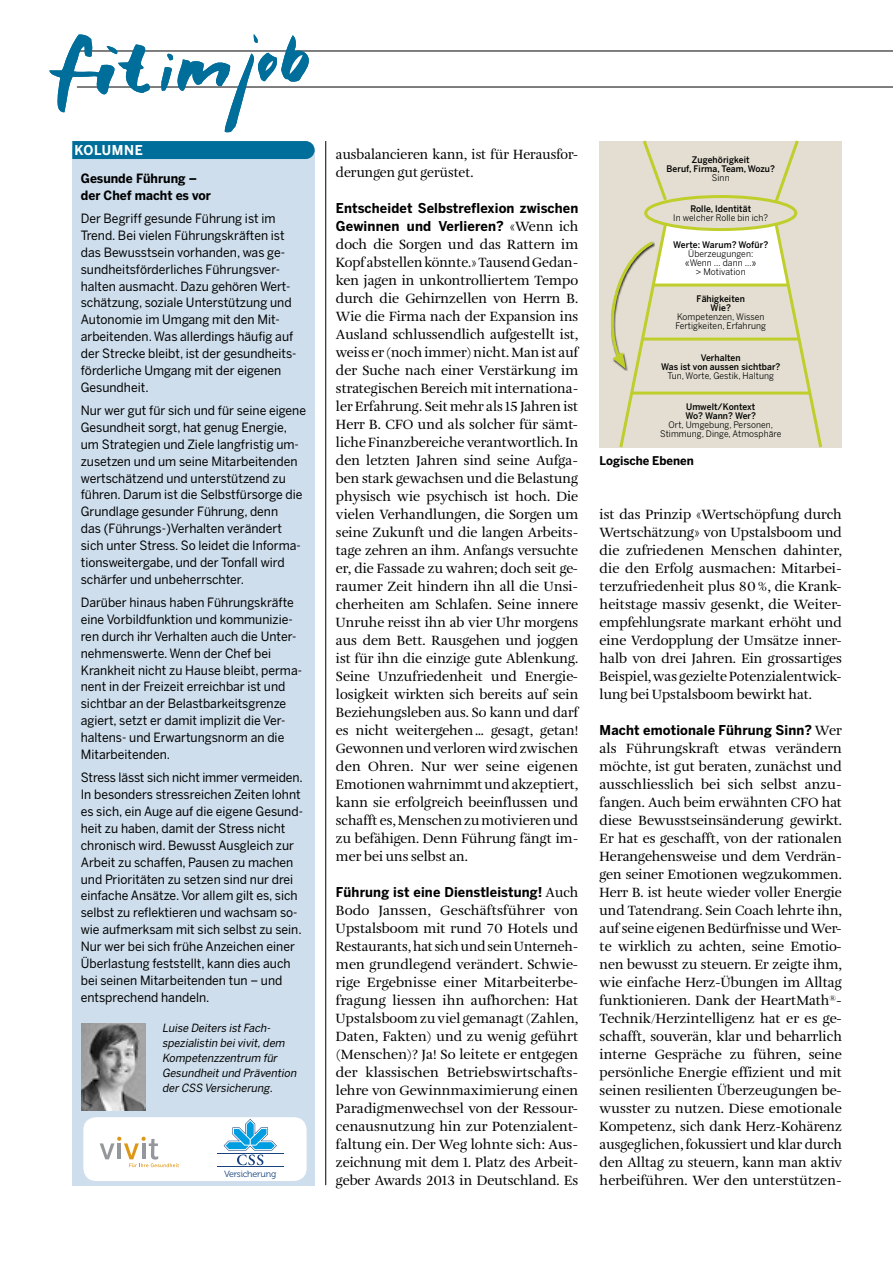
<style>
.page{position:relative;width:893px;height:1263px;background:#fff}
.page>*{position:absolute;margin:0;border:0;box-sizing:border-box;transform-origin:0 0}
.t1{font:13.8px/18px "Amalia Pro";color:#000}
.t2{font:700 13.5px/18px "Benton Sans";letter-spacing:.01em;color:#000;scale:.95 1}
.t3{font:700 13.5px "Benton Sans";letter-spacing:.05em;color:#fff;scale:.95 1}
.t4{font:12.75px/16.8px "Benton Sans";color:#000;scale:.95 1}
.t5{font:700 12.75px/16.8px "Benton Sans";color:#000;scale:.95 1}
.t6{font:700 12px "Benton Sans";color:#000;scale:.95 1}
.t7{font:italic 11.25px/15px "Benton Sans";color:#000;scale:.95 1}
.t8{font:9px/9px "Benton Sans";letter-spacing:.01em;color:#000;text-align:center;scale:.95 1}
.t9{font:500 9px/9px "Benton Sans";letter-spacing:.01em;color:#000;text-align:center;scale:.95 1}
.t10{font:9px "Museo 300";letter-spacing:-.025em;color:#17427d}
.s1{font-family:"Amalia Pro";font-weight:400;font-size:13.8px}
</style>
<div class="page">
<hr style="left:72px;top:51px;width:821px;height:1px;background:#000">
<hr style="left:77px;top:87px;width:816px;height:1px;background:#000">
<div style="left:600px;top:141px;width:242px;height:306px;background:#e3ded1"></div>
<div style="left:72px;top:150px;width:243px;height:1035px;background:#cedeec"></div>
<svg style="left:72px;top:141px;width:243px;height:18px;background:#036f9b"></svg>
<img style="left:81px;top:1023px;width:64px;height:87px">
<hr style="left:325px;top:141px;width:1px;height:1044px;background:#000">
<div style="left:83px;top:1117px;width:224px;height:64px;background:#fff;border-radius:13px"></div>
<svg style="left:100px;top:1137px;width:79px;height:30px"></svg>
<hr style="left:217px;top:1166px;width:66px;height:1px;background:#17427d">
<hr style="left:217px;top:1153px;width:66px;height:1px;background:#17427d">
<svg style="left:224px;top:1119px;width:53px;height:46px"></svg>
<div style="left:644px;top:195px;width:153px;height:36px;border:3px solid #c0ce2b;border-radius:50%"></div>
<svg style="left:643px;top:140px;width:26px;height:64px"></svg>
<svg style="left:772px;top:140px;width:27px;height:65px"></svg>
<svg style="left:601px;top:221px;width:223px;height:227px"></svg>
<hr style="left:654px;top:284px;width:134px;height:3px;background:#c0ce2b">
<hr style="left:642px;top:338px;width:157px;height:3px;background:#c0ce2b">
<hr style="left:631px;top:392px;width:179px;height:3px;background:#c0ce2b">
<svg style="left:49px;top:34px;width:260px;height:98px"></svg>
<p class="t3" style="left:74px;top:142px;width:74px">KOLUMNE</p>
<p class="t5" style="left:81px;top:170px;width:138px">Gesunde Führung – der Chef macht es vor</p>
<p class="t4" style="left:81px;top:210px;width:229px">Der Begriff gesunde Führung ist im Trend. Bei vielen Führungskräften ist das Bewusstsein vorhanden, was ge&shy;sundheitsförderliches Führungsver&shy;halten ausmacht. Dazu gehören Wert&shy;schätzung, soziale Unterstützung und Autonomie im Umgang mit den Mit&shy;arbeitenden. Was allerdings häufig auf der Strecke bleibt, ist der gesundheits&shy;förderliche Umgang mit der eigenen Gesundheit.</p>
<p class="t4" style="left:81px;top:402px;width:239px">Nur wer gut für sich und für seine eigene Gesundheit sorgt, hat genug Energie, um Strategien und Ziele langfristig um&shy;zusetzen und um seine Mitarbeitenden wertschätzend und unterstützend zu führen. Darum ist die Selbstfürsorge die Grundlage gesunder Führung, denn<br>das (Führungs-)Verhalten verändert sich unter Stress. So leidet die Informa&shy;tionsweitergabe, und der Tonfall wird schärfer und unbeherrschter.</p>
<p class="t4" style="left:81px;top:594px;width:234px">Darüber hinaus haben Führungskräfte eine Vorbildfunktion und kommunizie&shy;ren durch ihr Verhalten auch die Unter&shy;nehmenswerte. Wenn der Chef bei Krankheit nicht zu Hause bleibt, perma&shy;nent in der Freizeit erreichbar ist und sichtbar an der Belastbarkeitsgrenze agiert, setzt er damit implizit die Ver&shy;haltens- und Erwartungsnorm an die Mitarbeitenden.</p>
<p class="t4" style="left:81px;top:769px;width:235px">Stress lässt sich nicht immer vermeiden.<br>In besonders stressreichen Zeiten lohnt es sich, ein Auge auf die eigene Gesund&shy;heit zu haben, damit der Stress nicht chronisch wird. Bewusst Ausgleich zur Arbeit zu schaffen, Pausen zu machen und Prioritäten zu setzen sind nur drei einfache Ansätze. Vor allem gilt es, sich selbst zu reflektieren und wachsam so&shy;wie aufmerksam mit sich selbst zu sein.<br>Nur wer bei sich frühe Anzeichen einer Überlastung feststellt, kann dies auch bei seinen Mitarbeitenden tun – und entsprechend handeln.</p>
<p class="t7" style="left:162px;top:1021px;width:145px">Luise Deiters istFach-- spezialistin beivivit,dem<br>Kompetenzzentrum für<br>Gesundheitund Prävention derCSS Versicherung.</p>
<p class="t10" style="left:224px;top:1169px;width:54px">Versicherung</p>
<p class="t1" style="left:336px;top:146px;width:244px">ausbalancieren kann, ist für Herausfor&shy;derungen gut gerüstet.</p>
<p class="t2" style="left:336px;top:199px;width:257px">Entscheidet Selbstreflexion zwischen<br>Gewinnen und Verlieren? <span class="s1">«Wenn ich</span></p>
<p class="t1" style="left:336px;top:236px;width:244px">doch die Sorgen und das Rattern im Kopf abstellen könnte.» Tausend Gedan&shy;ken jagen in unkontrolliertem Tempo durch die Gehirnzellen von Herrn B.<br>Wie die Firma nach der Expansion ins Ausland schlussendlich aufgestellt ist, weiss er (noch immer) nicht. Man ist auf der Suche nach einer Verstärkung im strategischen Bereich mit internationa&shy;ler Erfahrung. Seit mehr als 15 Jahren ist Herr B. CFO und als solcher für sämt&shy;liche Finanzbereiche verantwortlich. In den letzten Jahren sind seine Aufga&shy;ben stark gewachsen und die Belastung physisch wie psychisch ist hoch. Die vielen Verhandlungen, die Sorgen um seine Zukunft und die langen Arbeits&shy;tage zehren an ihm. Anfangs versuchte er, die Fassade zu wahren; doch seit ge&shy;raumer Zeit hindern ihn all die Unsi&shy;cherheiten am Schlafen. Seine innere Unruhe reisst ihn ab vier Uhr morgens aus dem Bett. Rausgehen und joggen ist für ihn die einzige gute Ablenkung.<br>Seine Unzufriedenheit und Energie&shy;losigkeit wirkten sich bereits auf sein Beziehungsleben aus. So kann und darf es nicht weitergehen… gesagt, getan!<br>Gewonnen und verloren wird zwischen den Ohren. Nur wer seine eigenen Emotionen wahrnimmt und akzeptiert, kann sie erfolgreich beeinflussen und schafft es, Menschen zu motivieren und zu befähigen. Denn Führung fängt im&shy;mer bei uns selbst an.</p>
<p class="t2" style="left:336px;top:883px;width:257px">Führung ist eine Dienstleistung! <span class="s1">Auch</span></p>
<p class="t1" style="left:336px;top:902px;width:244px">Bodo Janssen, Geschäftsführer von Upstalsboom mit rund 70 Hotels und Restaurants, hat sich und sein Unterneh&shy;men grundlegend verändert. Schwie&shy;rige Ergebnisse einer Mitarbeiterbe&shy;fragung liessen ihn aufhorchen: Hat Upstalsboom zu viel gemanagt (Zahlen, Daten, Fakten) und zu wenig geführt (Menschen)? Ja! So leitete er entgegen der klassischen Betriebswirtschafts&shy;lehre von Gewinnmaximierung einen Paradigmenwechsel von der Ressour&shy;cenausnutzung hin zur Potenzialent&shy;faltung ein. Der Weg lohnte sich: Aus&shy;zeichnung mit dem 1. Platz des Arbeit&shy;geber Awards 2013 in Deutschland. Es</p>
<p class="t9" style="left:666px;top:155px;width:116px">Zugehörigkeit<br>Beruf, Firma, Team, Wozu?</p>
<p class="t8" style="left:712px;top:173px;width:20px">Sinn</p>
<p class="t9" style="left:690px;top:204px;width:66px">Rolle, Identität</p>
<p class="t8" style="left:673px;top:213px;width:101px">In welcher Rolle bin ich?</p>
<p class="t9" style="left:673px;top:240px;width:101px">Werte: Warum? Wofür?</p>
<p class="t8" style="left:685px;top:249px;width:76px">Überzeugungen: «Wenn … dann …» &gt; Motivation</p>
<p class="t9" style="left:697px;top:294px;width:52px">Fähigkeiten<br>Wie?</p>
<p class="t8" style="left:675px;top:312px;width:97px;text-align:left">Kompetenzen, Wissen<br>Fertigkeiten, Erfahrung</p>
<p class="t9" style="left:661px;top:353px;width:127px">Verhalten<br>Was ist von aussen sichtbar?</p>
<p class="t8" style="left:667px;top:371px;width:114px">Tun, Worte, Gestik, Haltung</p>
<p class="t9" style="left:685px;top:402px;width:76px;text-align:left">Umwelt/Kontext<br>Wo? Wann? Wer?</p>
<p class="t8" style="left:660px;top:420px;width:129px">Ort, Umgebung, Personen,<br>Stimmung, Dinge, Atmosphäre</p>
<p class="t6" style="left:600px;top:454px;width:101px">Logische Ebenen</p>
<p class="t1" style="left:600px;top:506px;width:244px">ist das Prinzip «Wertschöpfung durch Wertschätzung» von Upstalsboom und die zufriedenen Menschen dahinter, die den Erfolg ausmachen: Mitarbei&shy;terzufriedenheit plus 80%, die Krank&shy;heitstage massiv gesenkt, die Weiter&shy;empfehlungsrate markant erhöht und eine Verdopplung der Umsätze inner&shy;halb von drei Jahren. Ein grossartiges Beispiel, was gezielte Potenzialentwick&shy;lung bei Upstalsboom bewirkt hat.</p>
<p class="t2" style="left:600px;top:721px;width:257px">Macht emotionale Führung Sinn? <span class="s1">Wer</span></p>
<p class="t1" style="left:600px;top:740px;width:244px">als Führungskraft etwas verändern möchte, ist gut beraten, zunächst und ausschliesslich bei sich selbst anzu&shy;fangen. Auch beim erwähnten CFO hat diese Bewusstseinsänderung gewirkt.<br>Er hat es geschafft, von der rationalen Herangehensweise und dem Verdrän&shy;gen seiner Emotionen wegzukommen.<br>Herr B. ist heute wieder voller Energie und Tatendrang. Sein Coach lehrte ihn, auf seine eigenen Bedürfnisse und Wer&shy;te wirklich zu achten, seine Emotio&shy;nen bewusst zu steuern. Er zeigte ihm, wie einfache Herz-Übungen im Alltag funktionieren. Dank der HeartMath<sup>®</sup>- Technik/Herzintelligenz hat er es ge&shy;schafft, souverän, klar und beharrlich interne Gespräche zu führen, seine persönliche Energie effizient und mit seinen resilienten Überzeugungen be&shy;wusster zu nutzen. Diese emotionale Kompetenz, sich dank Herz-Kohärenz ausgeglichen, fokussiert und klar durch den Alltag zu steuern, kann man aktiv herbeiführen. Wer den unterstützen-</p>
</div>
